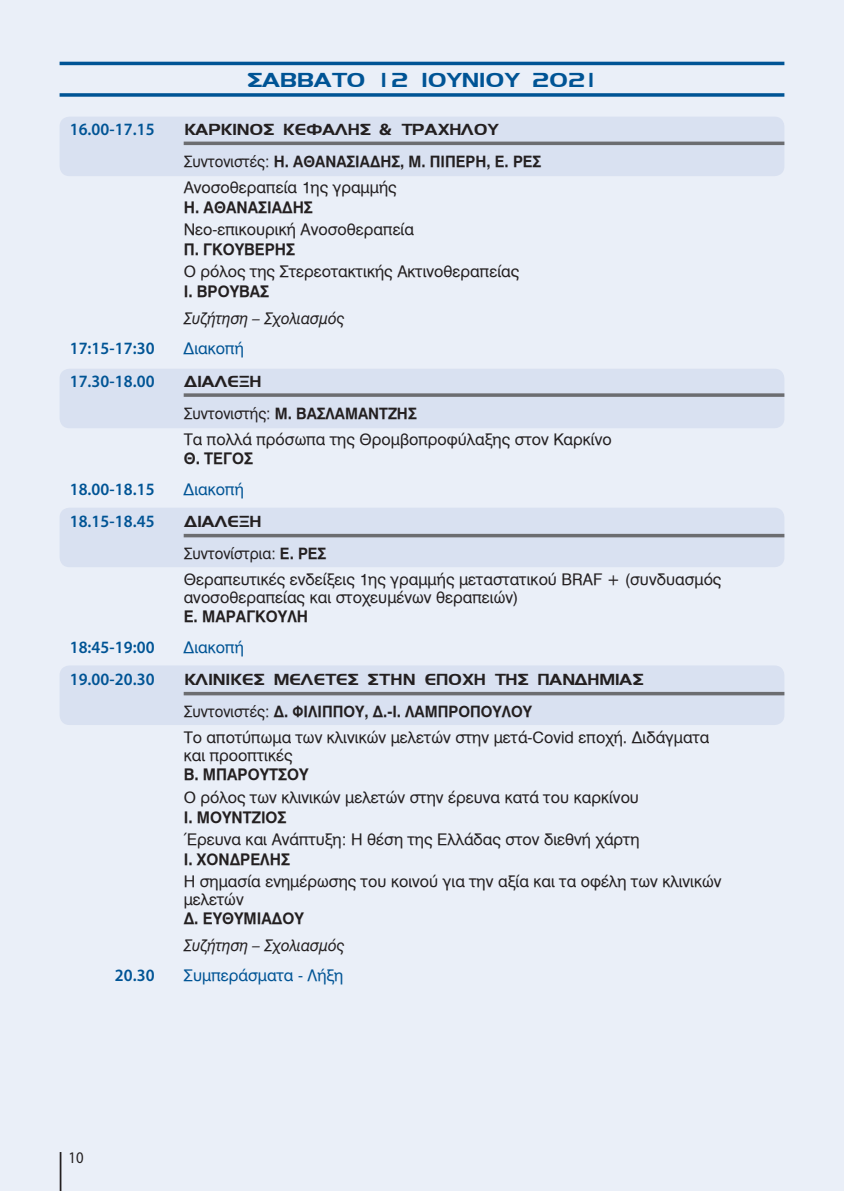
<style>
.page{position:relative;width:844px;height:1191px;background:#fff}
.page>*{position:absolute;margin:0;border:0;box-sizing:border-box;transform-origin:0 0}
.t1{font:21px "UB Omnius";color:#005495;scale:1.2 1}
.t2{font:600 17.32px "Myriad Pro";letter-spacing:.005em;color:#005495;scale:.95 1}
.t3{font:16.62px "UB Omnius";color:#231f20;scale:1.1 1}
.t4{font:16.28px "Myriad Pro";color:#231f20;scale:.9 1}
.t5{font:15.75px/17.5px "UB Helvetica";color:#231f20}
.t6{font:15.75px "UB Helvetica Bold";color:#231f20;scale:.95 1}
.t7{font:15.75px "UB Helvetica Italic";color:#231f20;scale:.95 1}
.t8{font:15.75px "UB Helvetica";color:#005495}
.t9{font:15.4px "UB Helvetica Bold";color:#231f20;scale:.95 1}
.t10{font:15.4px "UB Helvetica";color:#231f20;scale:.95 1}
.s1{font-family:"Myriad Pro";font-weight:700}
.s2{font-family:"UB Helvetica"}
.s3{font-family:"UB Helvetica Bold"}
</style>
<div class="page">
<div style="left:0;top:0;width:843px;height:1191px;background:#eaeff8"></div>
<hr style="left:60px;top:1152px;width:1px;height:39px;background:#231f20">
<div style="left:60px;top:117px;width:724px;height:59px;background:#d9e1f1;border-radius:10px"></div>
<div style="left:60px;top:507px;width:724px;height:60px;background:#d9e1f1;border-radius:10px"></div>
<div style="left:60px;top:665px;width:724px;height:60px;background:#d9e1f1;border-radius:10px"></div>
<div style="left:60px;top:369px;width:724px;height:59px;background:#d9e1f1;border-radius:10px"></div>
<hr style="left:60px;top:62px;width:724px;height:3px;background:#005495">
<svg style="left:60px;top:93px;width:724px;height:4px;background:#1c67a1"></svg>
<hr style="left:184px;top:142px;width:600px;height:3px;background:#6c6d70">
<svg style="left:184px;top:393px;width:600px;height:4px;background:#797b7f"></svg>
<hr style="left:184px;top:534px;width:600px;height:3px;background:#6c6d70">
<hr style="left:184px;top:692px;width:600px;height:3px;background:#6c6d70">
<h1 class="t1" style="left:246px;top:69px;width:71px">σαββατο</h1>
<h1 class="t1" style="left:377px;top:69px;width:82px">12 Ιουνίο</h1>
<h1 class="t1" style="left:503px;top:69px;width:80px">υ 2021</h1>
<p class="t2" style="left:70px;top:118px;width:91px">16.00-17.15</p>
<p class="t3" style="left:184px;top:121px;width:22px">Καρκίνος</p>
<p class="t3" style="left:282px;top:121px;width:23px">Κεφαλής</p>
<p class="t3" style="left:379px;top:121px;width:76px"><span class="s1">&amp;</span> Τραχήλο</p>
<p class="t3" style="left:487px;top:121px;width:12px">υ</p>
<p class="t9" style="left:184px;top:152px;width:378px"><span class="s2">Συντονιστές:</span> Η. ΑΘΑΝΑΣΙΑΔΗΣ, Μ. ΠΙΠΕΡΗ, Ε. ΡΕΣ</p>
<p class="t5" style="left:184px;top:179px;width:214px">Ανοσοθεραπεία 1ης γραμμής</p>
<p class="t6" style="left:184px;top:198px;width:137px">Η. ΑΘΑΝΑΣΙΑΔΗΣ</p>
<p class="t5" style="left:184px;top:221px;width:232px">Νεο-επικουρική Ανοσοθεραπεία</p>
<p class="t6" style="left:184px;top:240px;width:119px">Π. ΓΚΟΥΒΕΡΗΣ</p>
<p class="t5" style="left:184px;top:263px;width:337px">Ο ρόλος της Στερεοτακτικής Ακτινοθεραπείας</p>
<p class="t6" style="left:184px;top:282px;width:91px">Ι. ΒΡΟΥΒΑΣ</p>
<p class="t7" style="left:184px;top:309px;width:171px">Συζήτηση – Σχολιασμός</p>
<p class="t2" style="left:70px;top:337px;width:91px">17:15-17:30</p>
<p class="t8" style="left:184px;top:339px;width:62px">Διακοπή</p>
<p class="t2" style="left:70px;top:370px;width:91px">17.30-18.00</p>
<p class="t3" style="left:184px;top:372px;width:71px">ΔΙΑΛΕΞΗ</p>
<p class="t9" style="left:184px;top:404px;width:247px"><span class="s2">Συντονιστής:</span> Μ. ΒΑΣΛΑΜΑΝΤΖΗΣ</p>
<p class="t5" style="left:184px;top:430px;width:429px">Τα πολλά πρόσωπα της Θρομβοπροφύλαξης στον Καρκίνο</p>
<p class="t6" style="left:184px;top:449px;width:74px">Θ. ΤΕΓΟΣ</p>
<p class="t2" style="left:70px;top:478px;width:91px">18.00-18.15</p>
<p class="t8" style="left:184px;top:480px;width:62px">Διακοπή</p>
<p class="t2" style="left:70px;top:510px;width:91px">18.15-18.45</p>
<p class="t3" style="left:184px;top:513px;width:71px">ΔΙΑΛΕΞΗ</p>
<p class="t10" style="left:184px;top:545px;width:152px">Συντονίστρια: <span class="s3">Ε. ΡΕΣ</span></p>
<p class="t5" style="left:184px;top:571px;width:539px">Θεραπευτικές ενδείξεις 1ης γραμμής μεταστατικού BRAF + (συνδυασμός ανοσοθεραπείας και στοχευμένων θεραπειών)</p>
<p class="t6" style="left:184px;top:607px;width:132px">Ε. ΜΑΡΑΓΚΟΥΛΗ</p>
<p class="t2" style="left:70px;top:635px;width:91px">18:45-19:00</p>
<p class="t8" style="left:184px;top:638px;width:62px">Διακοπή</p>
<p class="t2" style="left:70px;top:668px;width:91px">19.00-20.30</p>
<p class="t3" style="left:184px;top:671px;width:419px">ΚΛΙΝIΚΕΣ ΜΕΛΕΤΕΣ ΣTHN ΕΠΟΧΗ ΤΗΣ ΠΑΝΔΗΜΙΑΣ</p>
<p class="t9" style="left:184px;top:702px;width:368px"><span class="s2">Συντονιστές:</span> Δ. ΦΙΛΙΠΠΟΥ, Δ.-Ι. ΛΑΜΠΡΟΠΟΥΛΟΥ</p>
<p class="t5" style="left:184px;top:729px;width:527px">Το αποτύπωμα των κλινικών μελετών στην μετά-Covid εποχή. Διδάγματα και προοπτικές</p>
<p class="t6" style="left:184px;top:765px;width:133px">Β. ΜΠΑΡΟΥΤΣΟΥ</p>
<p class="t5" style="left:184px;top:788px;width:456px">Ο ρόλος των κλινικών μελετών στην έρευνα κατά του καρκίνου</p>
<p class="t6" style="left:184px;top:807px;width:110px">Ι. ΜΟΥΝΤΖΙΟΣ</p>
<p class="t5" style="left:184px;top:831px;width:457px">Έρευνα και Ανάπτυξη: Η θέση της Ελλάδας στον διεθνή χάρτη</p>
<p class="t6" style="left:184px;top:849px;width:113px">Ι. ΧΟΝΔΡΕΛΗΣ</p>
<p class="t5" style="left:184px;top:873px;width:539px">Η σημασία ενημέρωσης του κοινού για την αξία και τα οφέλη των κλινικών μελετών</p>
<p class="t6" style="left:184px;top:909px;width:128px">Δ. ΕΥΘΥΜΙΑΔΟΥ</p>
<p class="t7" style="left:184px;top:936px;width:171px">Συζήτηση – Σχολιασμός</p>
<p class="t2" style="left:115px;top:964px;width:43px">20.30</p>
<p class="t8" style="left:184px;top:966px;width:161px">Συμπεράσματα - Λήξη</p>
<p class="t4" style="left:68px;top:1147px;width:18px">10</p>
</div>
